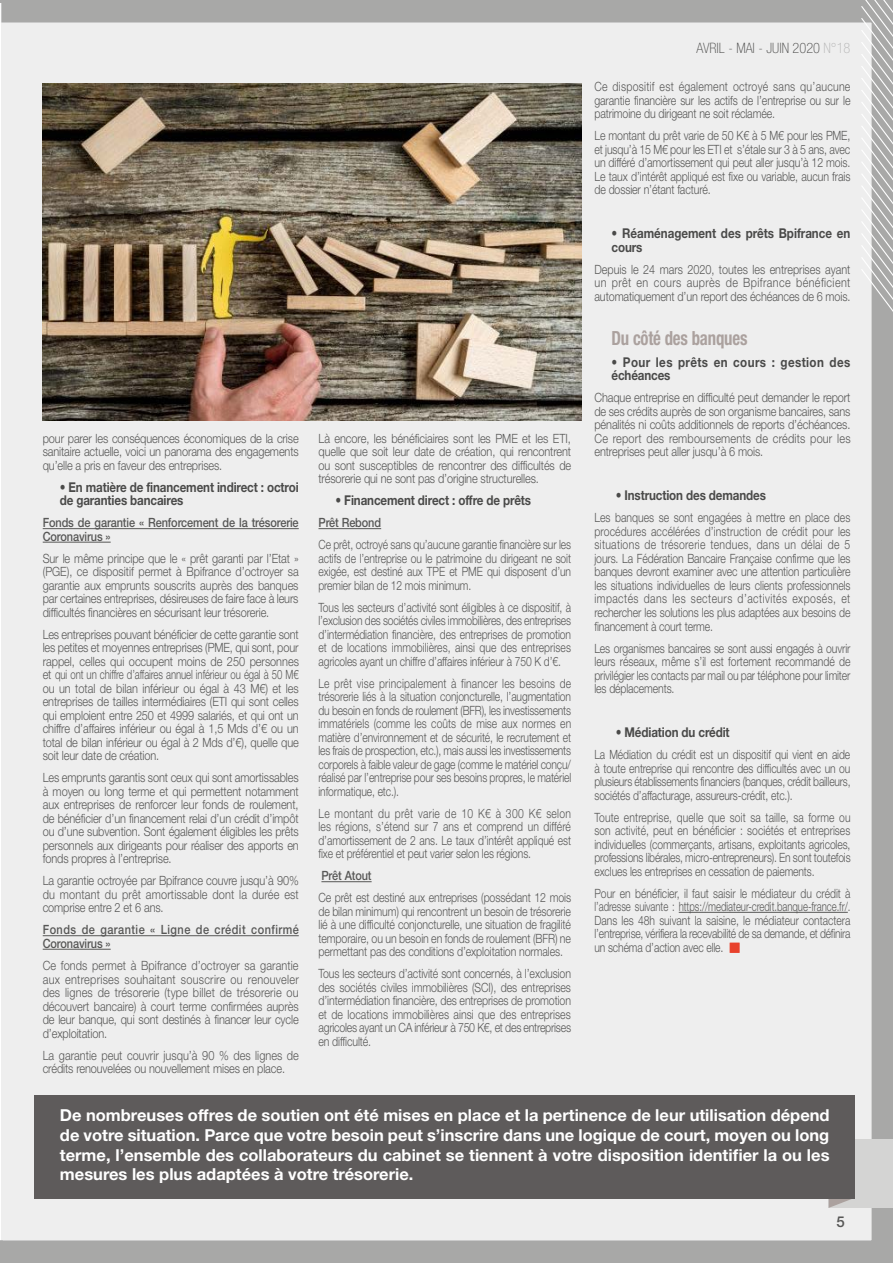
<style>
.page{position:relative;width:893px;height:1263px;background:#fff}
.page>*{position:absolute;margin:0;border:0;box-sizing:border-box;transform-origin:0 0}
.t1{font:700 condensed 19.5px "Helvetica Neue LT Std";letter-spacing:-.01em;color:#aba19e;scale:.86 1}
.t2{font:700 16.5px/19.8px "Helvetica Neue LT Std";color:#fff;text-align:justify}
.t3{font:500 15px "Helvetica Neue LT Std";color:#575756}
.t4{font:100 condensed 14.4px "Helvetica Neue LT Std";color:#4a4a49}
.t5{font:700 13.5px/13.5px "Helvetica Neue LT Std";letter-spacing:-.01em;color:#4a4a49;scale:.86 1}
.t6{font:700 13.5px/13.5px "Helvetica Neue LT Std";letter-spacing:.035em;color:#4a4a49;scale:.86 1}
.t7{font:300 12.75px/13.5px "Helvetica Neue LT Std";letter-spacing:-.01em;color:#575756;text-align:justify;scale:.86 1}
.t8{font:300 12.75px/13.5px "Helvetica Neue LT Std";letter-spacing:-.01em;color:#575756;text-align:justify;scale:.81 1}
.t9{font:300 12.75px/13.5px "Helvetica Neue LT Std";letter-spacing:-.01em;color:#575756;text-align:justify;scale:.83 1}
.t10{font:300 12.75px/13.5px "Helvetica Neue LT Std";letter-spacing:-.01em;color:#575756;text-align:justify;scale:.82 1}
.t11{font:300 12.75px/13.5px "Helvetica Neue LT Std";letter-spacing:-.01em;color:#575756;text-align:justify;scale:.85 1}
.t12{font:500 12.75px/13.5px "Helvetica Neue LT Std";letter-spacing:-.01em;color:#575756;scale:.86 1}
.t13{font:500 12.75px/13.5px "Helvetica Neue LT Std";letter-spacing:.04em;color:#575756;scale:.86 1}
.s1{color:#b6b6b6}
</style>
<div class="page">
<div style="left:25px;top:2px;width:864px;height:1258px;background:#eee"></div>
<hr style="left:0;top:1260px;width:893px;height:3px;background:#a8a8a7">
<hr style="left:889px;top:0;width:4px;height:1263px;background:#a8a8a7">
<svg style="left:0;top:2px;width:25px;height:1258px"></svg>
<hr style="left:0;top:0;width:893px;height:2px;background:#a8a8a7">
<svg style="left:860px;top:0;width:33px;height:394px"></svg>
<div style="left:829px;top:1140px;width:64px;height:68px;background:#d4d4d3"></div>
<svg style="left:829px;top:1199px;width:22px;height:9px"></svg>
<div style="left:34px;top:1095px;width:820px;height:104px;background:#5e5b5b"></div>
<hr style="left:43px;top:528px;width:256px;height:1px;background:#575756">
<hr style="left:43px;top:542px;width:68px;height:1px;background:#575756">
<hr style="left:43px;top:935px;width:256px;height:1px;background:#575756">
<hr style="left:43px;top:949px;width:68px;height:1px;background:#575756">
<hr style="left:679px;top:912px;width:169px;height:1px;background:#575756">
<hr style="left:318px;top:528px;width:63px;height:1px;background:#575756">
<hr style="left:321px;top:881px;width:51px;height:1px;background:#575756">
<img style="left:43px;top:84px;width:538px;height:337px">
<svg style="left:730px;top:942px;width:10px;height:10px"></svg>
<p class="t4" style="left:697px;top:40px;width:155px">AVRIL - MAI - JUIN 2020 <span class="s1">N°18</span></p>
<p class="t9" style="left:594px;top:80px;width:310px">Ce dispositif est également octroyé sans qu’aucune garantie financière sur les actifs de l’entreprise ou sur le patrimoine du dirigeant ne soit réclamée.</p>
<p class="t9" style="left:594px;top:129px;width:310px">Le montant du prêt varie de 50 K€ à 5 M€ pour les PME, et jusqu’à 15 M€ pour les ETI et s’étale sur 3 à 5 ans, avec un différé d’amortissement qui peut aller jusqu’à 12 mois.<br>Le taux d’intérêt appliqué est fixe ou variable, aucun frais de dossier n’étant facturé.</p>
<p class="t5" style="left:611px;top:227px;width:279px">• Réaménagement des prêts Bpifrance en cours</p>
<p class="t11" style="left:594px;top:262px;width:303px">Depuis le 24 mars 2020, toutes les entreprises ayant un prêt en cours auprès de Bpifrance bénéficient automatiquement d’un report des échéances de 6 mois.</p>
<h1 class="t1" style="left:611px;top:326px;width:160px">Du côté des banques</h1>
<p class="t6" style="left:611px;top:355px;width:279px">• Pour les prêts en cours : gestion des échéances</p>
<p class="t7" style="left:594px;top:391px;width:299px">Chaque entreprise en difficulté peut demander le report de ses crédits auprès de son organisme bancaires, sans pénalités ni coûts additionnels de reports d’échéances.<br>Ce report des remboursements de crédits pour les entreprises peut aller jusqu’à 6 mois.</p>
<p class="t5" style="left:616px;top:489px;width:176px">• Instruction des demandes</p>
<p class="t10" style="left:594px;top:511px;width:314px">Les banques se sont engagées à mettre en place des procédures accélérées d’instruction de crédit pour les situations de trésorerie tendues, dans un délai de 5 jours. La Fédération Bancaire Française confirme que les banques devront examiner avec une attention particulière les situations individuelles de leurs clients professionnels impactés dans les secteurs d’activités exposés, et rechercher les solutions les plus adaptées aux besoins de financement à court terme.</p>
<p class="t10" style="left:594px;top:641px;width:314px">Les organismes bancaires se sont aussi engagés à ouvrir leurs réseaux, même s’il est fortement recommandé de privilégier les contacts par mail ou par téléphone pour limiter les déplacements.</p>
<p class="t5" style="left:616px;top:725px;width:134px">• Médiation du crédit</p>
<p class="t8" style="left:594px;top:747px;width:318px">La Médiation du crédit est un dispositif qui vient en aide à toute entreprise qui rencontre des difficultés avec un ou plusieurs établissements financiers (banques, crédit bailleurs, sociétés d’affacturage, assureurs-crédit, etc.).</p>
<p class="t8" style="left:594px;top:810px;width:318px">Toute entreprise, quelle que soit sa taille, sa forme ou son activité, peut en bénéficier : sociétés et entreprises individuelles (commerçants, artisans, exploitants agricoles, professions libérales, micro-entrepreneurs). En sont toutefois exclues les entreprises en cessation de paiements.</p>
<p class="t8" style="left:594px;top:886px;width:318px">Pour en bénéficier, il faut saisir le médiateur du crédit à l’adresse suivante : https://mediateur-credit.banque-france.fr/.<br>Dans les 48h suivant la saisine, le médiateur contactera l’entreprise, vérifiera la recevabilité de sa demande, et définira un schéma d’action avec elle.</p>
<p class="t7" style="left:43px;top:431px;width:299px">pour parer les conséquences économiques de la crise sanitaire actuelle, voici un panorama des engagements qu’elle a pris en faveur des entreprises.</p>
<p class="t5" style="left:60px;top:480px;width:279px">• En matière de financement indirect : octroi de garanties bancaires</p>
<p class="t12" style="left:43px;top:516px;width:299px">Fonds de garantie « Renforcement de la trésorerie<br>Coronavirus »</p>
<p class="t7" style="left:43px;top:551px;width:299px">Sur le même principe que le « prêt garanti par l’Etat » (PGE), ce dispositif permet à Bpifrance d’octroyer sa garantie aux emprunts souscrits auprès des banques par certaines entreprises, désireuses de faire face à leurs difficultés financières en sécurisant leur trésorerie.</p>
<p class="t7" style="left:43px;top:627px;width:299px">Les entreprises pouvant bénéficier de cette garantie sont les petites et moyennes entreprises (PME, qui sont, pour rappel, celles qui occupent moins de 250 personnes et qui ont un chiffre d’affaires annuel inférieur ou égal à 50 M€ ou un total de bilan inférieur ou égal à 43 M€) et les entreprises de tailles intermédiaires (ETI qui sont celles qui emploient entre 250 et 4999 salariés, et qui ont un chiffre d’affaires inférieur ou égal à 1,5 Mds d’€ ou un total de bilan inférieur ou égal à 2 Mds d’€), quelle que soit leur date de création.</p>
<p class="t7" style="left:43px;top:771px;width:299px">Les emprunts garantis sont ceux qui sont amortissables à moyen ou long terme et qui permettent notamment aux entreprises de renforcer leur fonds de roulement, de bénéficier d’un financement relai d’un crédit d’impôt ou d’une subvention. Sont également éligibles les prêts personnels aux dirigeants pour réaliser des apports en fonds propres à l’entreprise.</p>
<p class="t7" style="left:43px;top:874px;width:299px">La garantie octroyée par Bpifrance couvre jusqu’à 90% du montant du prêt amortissable dont la durée est comprise entre 2 et 6 ans.</p>
<p class="t13" style="left:43px;top:923px;width:299px">Fonds de garantie « Ligne de crédit confirmé<br>Coronavirus »</p>
<p class="t7" style="left:43px;top:958px;width:299px">Ce fonds permet à Bpifrance d’octroyer sa garantie aux entreprises souhaitant souscrire ou renouveler des lignes de trésorerie (type billet de trésorerie ou découvert bancaire) à court terme confirmées auprès de leur banque, qui sont destinés à financer leur cycle d’exploitation.</p>
<p class="t7" style="left:43px;top:1048px;width:299px">La garantie peut couvrir jusqu’à 90 % des lignes de crédits renouvelées ou nouvellement mises en place.</p>
<p class="t2" style="left:60px;top:1105px;width:771px">De nombreuses offres de soutien ont été mises en place et la pertinence de leur utilisation dépend de votre situation. Parce que votre besoin peut s’inscrire dans une logique de court, moyen ou long terme, l’ensemble des collaborateurs du cabinet se tiennent à votre disposition identifier la ou les mesures les plus adaptées à votre trésorerie.</p>
<p class="t7" style="left:318px;top:431px;width:295px">Là encore, les bénéficiaires sont les PME et les ETI, quelle que soit leur date de création, qui rencontrent ou sont susceptibles de rencontrer des difficultés de trésorerie qui ne sont pas d’origine structurelles.</p>
<p class="t5" style="left:335px;top:493px;width:229px">• Financement direct : offre de prêts</p>
<p class="t12" style="left:318px;top:516px;width:74px">Prêt Rebond</p>
<p class="t8" style="left:318px;top:538px;width:313px">Ce prêt, octroyé sans qu’aucune garantie financière sur les actifs de l’entreprise ou le patrimoine du dirigeant ne soit exigée, est destiné aux TPE et PME qui disposent d’un premier bilan de 12 mois minimum.</p>
<p class="t8" style="left:318px;top:600px;width:313px">Tous les secteurs d’activité sont éligibles à ce dispositif, à l’exclusion des sociétés civiles immobilières, des entreprises d’intermédiation financière, des entreprises de promotion et de locations immobilières, ainsi que des entreprises agricoles ayant un chiffre d’affaires inférieur à 750 K d’€.</p>
<p class="t8" style="left:318px;top:676px;width:314px">Le prêt vise principalement à financer les besoins de trésorerie liés à la situation conjoncturelle, l’augmentation du besoin en fonds de roulement (BFR), les investissements immatériels (comme les coûts de mise aux normes en matière d’environnement et de sécurité, le recrutement et les frais de prospection, etc.), mais aussi les investissements corporels à faible valeur de gage (comme le matériel conçu/ réalisé par l’entreprise pour ses besoins propres, le matériel informatique, etc.).</p>
<p class="t8" style="left:318px;top:806px;width:313px">Le montant du prêt varie de 10 K€ à 300 K€ selon les régions, s’étend sur 7 ans et comprend un différé d’amortissement de 2 ans. Le taux d’intérêt appliqué est fixe et préférentiel et peut varier selon les régions.</p>
<p class="t12" style="left:321px;top:869px;width:60px">Prêt Atout</p>
<p class="t9" style="left:318px;top:891px;width:306px">Ce prêt est destiné aux entreprises (possédant 12 mois de bilan minimum) qui rencontrent un besoin de trésorerie lié à une difficulté conjoncturelle, une situation de fragilité temporaire, ou un besoin en fonds de roulement (BFR) ne permettant pas des conditions d’exploitation normales.</p>
<p class="t9" style="left:318px;top:967px;width:306px">Tous les secteurs d’activité sont concernés, à l’exclusion des sociétés civiles immobilières (SCI), des entreprises d’intermédiation financière, des entreprises de promotion et de locations immobilières ainsi que des entreprises agricoles ayant un CA inférieur à 750 K€, et des entreprises en difficulté.</p>
<p class="t3" style="left:836px;top:1213px;width:10px">5</p>
</div>
